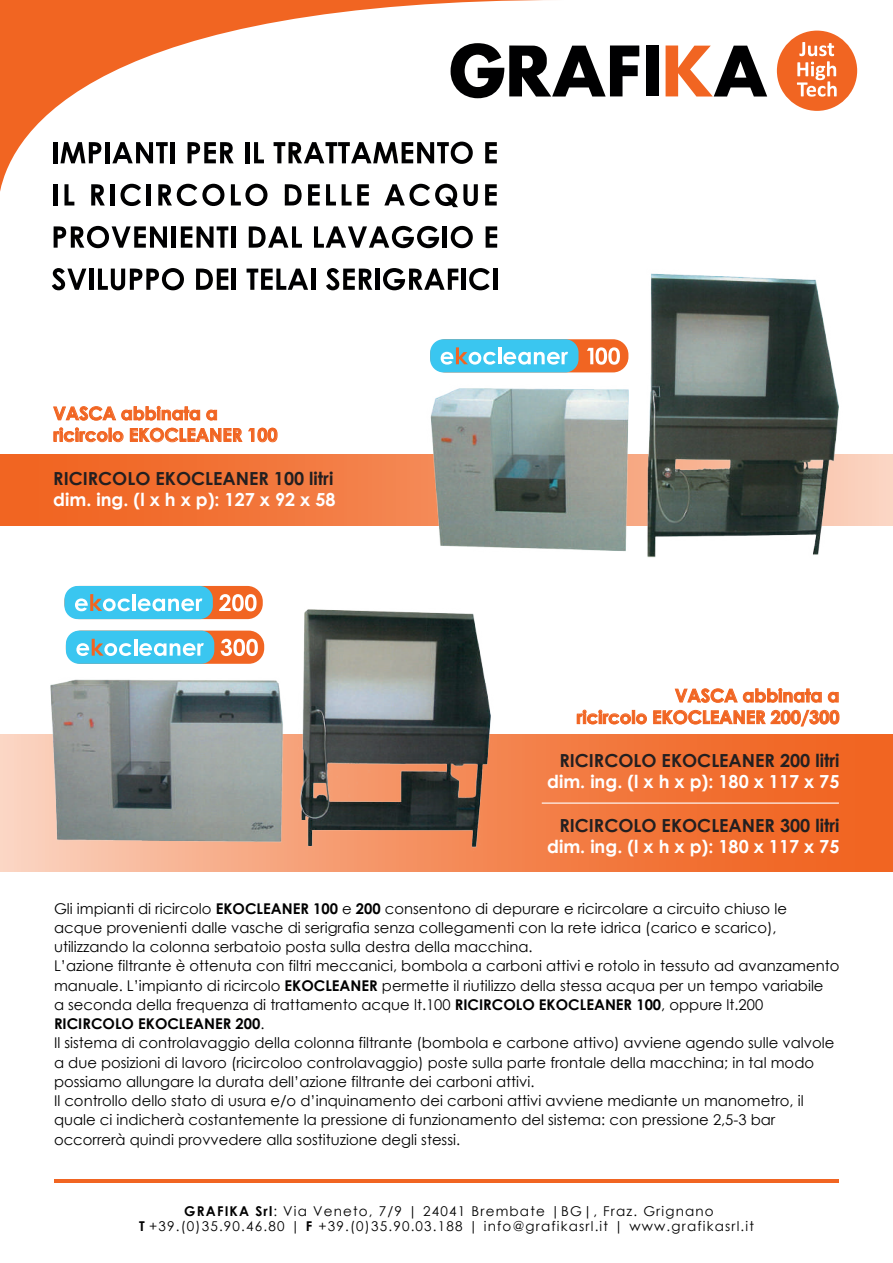
<style>
.page{position:relative;width:893px;height:1263px;background:#fff}
.page>*{position:absolute;margin:0;border:0;box-sizing:border-box;transform-origin:0 0}
.t1{font:700 18px "Century Gothic";color:#231f20}
.t2{font:700 18px "Century Gothic";color:#fff}
.t3{font:700 18px/21.6px "Century Gothic";color:#f16522}
.t4{font:14.85px/19.2px "Century Gothic";color:#000001}
.t5{font:13.5px/15px "Century Gothic";letter-spacing:.085em;color:#000001;text-align:center}
.s1{font-weight:700}
</style>
<div class="page">
<svg style="left:0;top:454px;width:893px;height:71px;background:#f27a40"></svg>
<svg style="left:0;top:735px;width:893px;height:136px;background:#f27d45"></svg>
<svg style="left:53px;top:406px;width:147px;height:15px"></svg>
<svg style="left:206px;top:410px;width:11px;height:10px"></svg>
<svg style="left:54px;top:428px;width:69px;height:14px"></svg>
<svg style="left:130px;top:428px;width:112px;height:14px"></svg>
<svg style="left:248px;top:428px;width:29px;height:14px"></svg>
<svg style="left:675px;top:688px;width:147px;height:15px"></svg>
<svg style="left:828px;top:692px;width:11px;height:11px"></svg>
<svg style="left:577px;top:710px;width:70px;height:14px"></svg>
<svg style="left:653px;top:710px;width:186px;height:16px"></svg>
<img style="left:38px;top:608px;width:468px;height:253px">
<img style="left:416px;top:273px;width:441px;height:285px">
<hr style="left:542px;top:802px;width:297px;height:2px;background:#fff">
<div style="left:430px;top:339px;width:198px;height:33px;background:#f16522;border-radius:15px"></div>
<div style="left:430px;top:339px;width:148px;height:33px;background:#3ac6f0;border-radius:13px"></div>
<svg style="left:441px;top:347px;width:55px;height:18px"></svg>
<hr style="left:498px;top:347px;width:3px;height:17px;background:#fff">
<svg style="left:503px;top:352px;width:65px;height:13px"></svg>
<svg style="left:587px;top:347px;width:33px;height:18px"></svg>
<div style="left:64px;top:586px;width:199px;height:33px;background:#f16522;border-radius:15px"></div>
<div style="left:64px;top:586px;width:149px;height:33px;background:#3ac6f0;border-radius:13px"></div>
<svg style="left:75px;top:594px;width:55px;height:17px"></svg>
<hr style="left:133px;top:594px;width:3px;height:17px;background:#fff">
<svg style="left:138px;top:598px;width:64px;height:13px"></svg>
<svg style="left:219px;top:594px;width:38px;height:17px"></svg>
<div style="left:66px;top:631px;width:198px;height:33px;background:#f16522;border-radius:15px"></div>
<div style="left:66px;top:631px;width:148px;height:33px;background:#3ac6f0;border-radius:13px"></div>
<svg style="left:76px;top:639px;width:56px;height:17px"></svg>
<hr style="left:134px;top:639px;width:3px;height:17px;background:#fff">
<svg style="left:139px;top:643px;width:65px;height:13px"></svg>
<svg style="left:221px;top:639px;width:37px;height:17px"></svg>
<hr style="left:54px;top:1179px;width:785px;height:4px;background:#f16522">
<div style="left:646px;top:46px;width:12px;height:50px;background:#000001"></div>
<svg style="left:566px;top:45px;width:73px;height:52px"></svg>
<svg style="left:666px;top:46px;width:101px;height:51px"></svg>
<div style="left:777px;top:31px;width:80px;height:80px;background:#f16522;border-radius:50%"></div>
<svg style="left:797px;top:42px;width:40px;height:55px"></svg>
<svg style="left:0;top:0;width:566px;height:192px"></svg>
<hr style="left:53px;top:142px;width:4px;height:21px;background:#000001">
<hr style="left:53px;top:184px;width:4px;height:21px;background:#000001">
<svg style="left:56px;top:140px;width:4px;height:25px"></svg>
<svg style="left:60px;top:140px;width:206px;height:25px"></svg>
<svg style="left:274px;top:139px;width:271px;height:27px"></svg>
<svg style="left:560px;top:140px;width:6px;height:25px"></svg>
<svg style="left:56px;top:184px;width:5px;height:22px"></svg>
<svg style="left:64px;top:184px;width:17px;height:22px"></svg>
<svg style="left:91px;top:184px;width:24px;height:22px"></svg>
<svg style="left:119px;top:184px;width:2px;height:14px"></svg>
<svg style="left:121px;top:184px;width:430px;height:24px"></svg>
<svg style="left:558px;top:184px;width:8px;height:8px"></svg>
<svg style="left:54px;top:226px;width:444px;height:23px"></svg>
<svg style="left:52px;top:268px;width:476px;height:42px"></svg>
<div style="left:532px;top:284px;width:5px;height:25px;background:#fff"></div>
<svg style="left:541px;top:284px;width:24px;height:26px"></svg>
<hr style="left:569px;top:284px;width:4px;height:25px;background:#fff">
<p class="t3" style="left:53px;top:402px;width:226px">VASCA abbinata a ricircolo EKOCLEANER 100</p>
<p class="t1" style="left:53px;top:464px;width:282px">RICIRCOLO EKOCLEANER 100 litri</p>
<p class="t2" style="left:53px;top:486px;width:284px">dim. ing. (l x h x p): 127 x 92 x 58</p>
<p class="t3" style="left:577px;top:684px;width:264px;text-align:right">VASCA abbinata a<br>ricircolo EKOCLEANER 200/300</p>
<p class="t1" style="left:559px;top:747px;width:282px">RICIRCOLO EKOCLEANER 200 litri</p>
<p class="t2" style="left:547px;top:768px;width:294px">dim. ing. (l x h x p): 180 x 117 x 75</p>
<p class="t1" style="left:559px;top:811px;width:282px">RICIRCOLO EKOCLEANER 300 litri</p>
<p class="t2" style="left:547px;top:833px;width:294px">dim. ing. (l x h x p): 180 x 117 x 75</p>
<p class="t4" style="left:54px;top:898px;width:787px">Gli impianti di ricircolo <span class="s1">EKOCLEANER 100</span> e <span class="s1">200</span> consentono di depurare e ricircolare a circuito chiuso le<br>acque provenienti dalle vasche di serigrafia senza collegamenti con la rete idrica (carico e scarico), utilizzando la colonna serbatoio posta sulla destra della macchina.<br>L’azione filtrante è ottenuta con filtri meccanici, bombola a carboni attivi e rotolo in tessuto ad avanzamento manuale. L’impianto di ricircolo <span class="s1">EKOCLEANER</span> permette il riutilizzo della stessa acqua per un tempo variabile<br>a seconda della frequenza di trattamento acque lt.100 <span class="s1">RICIRCOLO EKOCLEANER 100</span>, oppure lt.200<br><span class="s1">RICIRCOLO EKOCLEANER 200</span>.<br>Il sistema di controlavaggio della colonna filtrante (bombola e carbone attivo) avviene agendo sulle valvole a due posizioni di lavoro (ricircoloo controlavaggio) poste sulla parte frontale della macchina; in tal modo possiamo allungare la durata dell’azione filtrante dei carboni attivi.<br>Il controllo dello stato di usura e/o d’inquinamento dei carboni attivi avviene mediante un manometro, il quale ci indicherà costantemente la pressione di funzionamento del sistema: con pressione 2,5-3 bar occorrerà quindi provvedere alla sostituzione degli stessi.</p>
<p class="t5" style="left:139px;top:1203px;width:616px"><span class="s1">GRAFIKA Srl</span>: Via Veneto, 7/9 | 24041 Brembate |BG|, Fraz. Grignano<br><span class="s1">T</span> +39.(0)35.90.46.80 | <span class="s1">F</span> +39.(0)35.90.03.188 | info@grafikasrl.it | www.grafikasrl.it</p>
</div>
